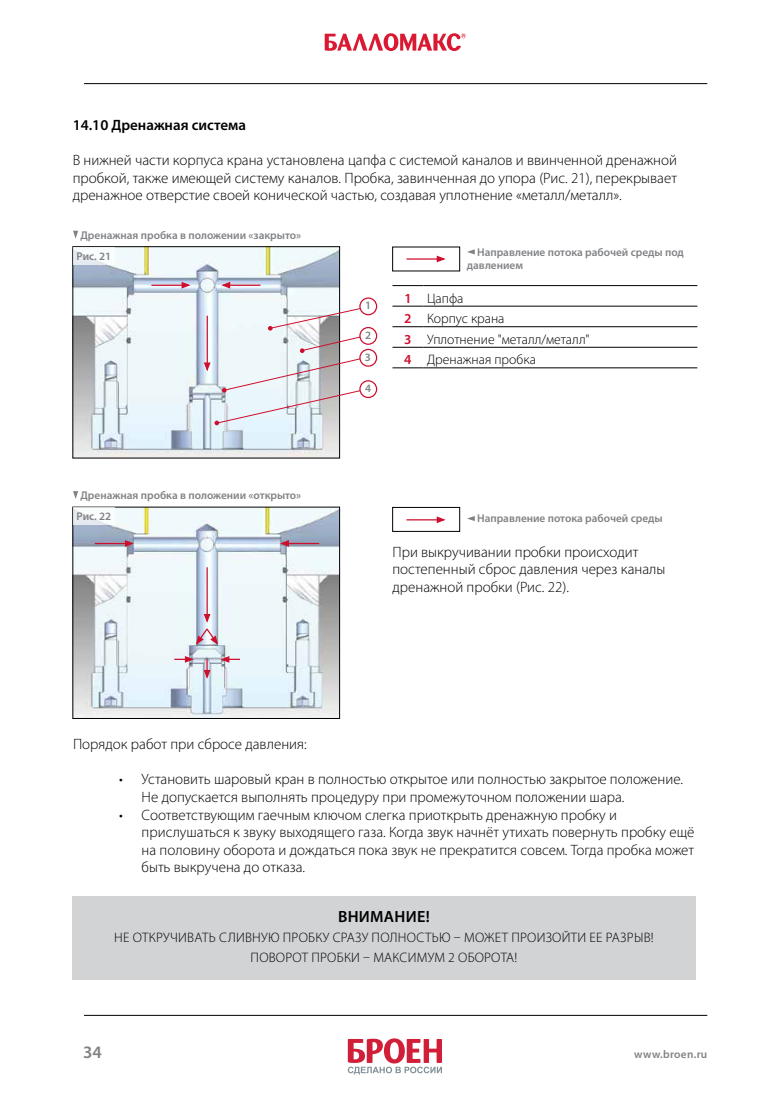
<style>
.page{position:relative;width:780px;height:1099px;background:#fff}
.page>*{position:absolute;margin:0;border:0;box-sizing:border-box;transform-origin:0 0}
.t1{font:600 17.5px "Myriad Pro";color:#808285}
.t2{font:600 16.25px "Myriad Pro";letter-spacing:.02em;color:#000}
.t3{font:300 15px/17.5px "Myriad Pro";color:#000}
.t4{font:600 15px "Myriad Pro";color:#000}
.t5{font:300 13.75px/20.5px "Myriad Pro";letter-spacing:.01em;color:#000}
.t6{font:600 11.25px/13.5px "Myriad Pro";color:#808285}
.t7{font:600 11.25px "Myriad Pro";letter-spacing:.025em;color:#808285}
.s1{font-weight:600;color:#ce0e2d}
</style>
<div class="page">
<svg style="left:348px;top:1038px;width:94px;height:36px"></svg>
<hr style="left:84px;top:1015px;width:623px;height:1px;background:#000">
<svg style="left:325px;top:33px;width:141px;height:18px"></svg>
<hr style="left:84px;top:83px;width:623px;height:1px;background:#000">
<img style="left:75px;top:248px;width:263px;height:208px">
<div style="left:73px;top:246px;width:267px;height:212px;border:1px solid #000"></div>
<svg style="left:73px;top:247px;width:41px;height:17px"></svg>
<svg style="left:219px;top:281px;width:12px;height:8px"></svg>
<hr style="left:229px;top:284px;width:31px;height:2px;background:#ce0e2d">
<svg style="left:181px;top:281px;width:11px;height:8px"></svg>
<hr style="left:151px;top:284px;width:31px;height:2px;background:#ce0e2d">
<svg style="left:360px;top:298px;width:16px;height:17px"></svg>
<div style="left:359px;top:297px;width:18px;height:18px;border:1px solid #ce0e2d;border-radius:50%"></div>
<div style="left:359px;top:327px;width:18px;height:18px;border:1px solid #ce0e2d;border-radius:50%"></div>
<div style="left:359px;top:349px;width:18px;height:18px;border:1px solid #ce0e2d;border-radius:50%"></div>
<svg style="left:203px;top:304px;width:173px;height:121px"></svg>
<div style="left:360px;top:381px;width:16px;height:16px;background:#fff;border-radius:50%"></div>
<div style="left:359px;top:380px;width:18px;height:18px;border:1px solid #ce0e2d;border-radius:50%"></div>
<hr style="left:423px;top:285px;width:274px;height:1px;background:#000">
<hr style="left:423px;top:306px;width:274px;height:1px;background:#000">
<hr style="left:423px;top:326px;width:274px;height:1px;background:#000">
<hr style="left:423px;top:347px;width:274px;height:1px;background:#000">
<hr style="left:423px;top:367px;width:274px;height:1px;background:#000">
<hr style="left:392px;top:285px;width:31px;height:1px;background:#000">
<hr style="left:392px;top:306px;width:31px;height:1px;background:#000">
<hr style="left:392px;top:326px;width:31px;height:1px;background:#000">
<hr style="left:392px;top:347px;width:31px;height:1px;background:#000">
<hr style="left:392px;top:367px;width:31px;height:1px;background:#000">
<img style="left:75px;top:509px;width:263px;height:207px">
<svg style="left:73px;top:507px;width:41px;height:18px"></svg>
<svg style="left:73px;top:231px;width:5px;height:7px"></svg>
<svg style="left:73px;top:491px;width:5px;height:8px"></svg>
<svg style="left:124px;top:539px;width:12px;height:8px"></svg>
<hr style="left:95px;top:543px;width:31px;height:1px;background:#ce0e2d">
<svg style="left:278px;top:539px;width:12px;height:8px"></svg>
<hr style="left:288px;top:543px;width:31px;height:1px;background:#ce0e2d">
<hr style="left:206px;top:567px;width:2px;height:47px;background:#ce0e2d">
<svg style="left:195px;top:613px;width:24px;height:33px"></svg>
<svg style="left:203px;top:659px;width:8px;height:21px"></svg>
<svg style="left:219px;top:655px;width:21px;height:8px"></svg>
<svg style="left:174px;top:655px;width:21px;height:8px"></svg>
<svg style="left:436px;top:255px;width:10px;height:8px"></svg>
<hr style="left:406px;top:258px;width:31px;height:2px;background:#ce0e2d">
<svg style="left:467px;top:249px;width:8px;height:5px"></svg>
<div style="left:392px;top:507px;width:68px;height:24px;border:1px solid #000"></div>
<svg style="left:435px;top:516px;width:11px;height:7px"></svg>
<hr style="left:406px;top:519px;width:31px;height:1px;background:#ce0e2d">
<svg style="left:467px;top:516px;width:8px;height:5px"></svg>
<div style="left:72px;top:896px;width:623px;height:84px;background:#d1d3d4"></div>
<p class="t4" style="left:73px;top:115px;width:175px">14.10 Дренажная система</p>
<p class="t3" style="left:73px;top:151px;width:606px;text-align:justify">В нижней части корпуса крана установлена цапфа с системой каналов и ввинченной дренажной пробкой, также имеющей систему каналов. Пробка, завинченная до упора (Рис. 21), перекрывает дренажное отверстие своей конической частью, создавая уплотнение «металл/металл».</p>
<p class="t6" style="left:80px;top:228px;width:222px">Дренажная пробка в положении «закрыто»</p>
<p class="t6" style="left:76px;top:249px;width:36px">Рис. 21</p>
<p class="t6" style="left:80px;top:488px;width:222px">Дренажная пробка в положении «открыто»</p>
<p class="t6" style="left:76px;top:509px;width:36px">Рис. 22</p>
<p class="t6" style="left:365px;top:298px;width:8px">1</p>
<p class="t6" style="left:365px;top:324px;width:8px;line-height:21.8px">2<br>3</p>
<p class="t6" style="left:365px;top:381px;width:8px">4</p>
<p class="t6" style="left:467px;top:245px;width:218px;text-indent:10px">Направление потока рабочей среды под давлением</p>
<p class="t5" style="left:404px;top:288px;width:187px"><span class="s1">1</span> Цапфа<br><span class="s1">2</span> Корпус крана<br><span class="s1">3</span> Уплотнение "металл/металл"<br><span class="s1">4</span> Дренажная пробка</p>
<p class="t6" style="left:477px;top:511px;width:187px">Направление потока рабочей среды</p>
<p class="t3" style="left:392px;top:542px;width:274px">При выкручивании пробки происходит постепенный сброс давления через каналы дренажной пробки (Рис. 22).</p>
<p class="t3" style="left:73px;top:735px;width:235px">Порядок работ при сбросе давления:</p>
<p class="t3" style="left:142px;top:770px;width:543px;text-indent:-22px">• Установить шаровый кран в полностью открытое или полностью закрытое положение.<br>Не допускается выполнять процедуру при промежуточном положении шара.</p>
<p class="t3" style="left:142px;top:805px;width:554px;text-indent:-22px">• Соответствующим гаечным ключом слегка приоткрыть дренажную пробку и прислушаться к звуку выходящего газа. Когда звук начнёт утихать повернуть пробку ещё на половину оборота и дождаться пока звук не прекратится совсем. Тогда пробка может быть выкручена до отказа.</p>
<p class="t2" style="left:338px;top:905px;width:93px">ВНИМАНИЕ!</p>
<p class="t5" style="left:114px;top:926px;width:541px;line-height:20px;text-align:center">НЕ ОТКРУЧИВАТЬ СЛИВНУЮ ПРОБКУ СРАЗУ ПОЛНОСТЬЮ – МОЖЕТ ПРОИЗОЙТИ ЕЕ РАЗРЫВ!<br>ПОВОРОТ ПРОБКИ – МАКСИМУМ 2 ОБОРОТА!</p>
<p class="t1" style="left:83px;top:1040px;width:20px">34</p>
<p class="t7" style="left:634px;top:1046px;width:75px">www.broen.ru</p>
</div>
